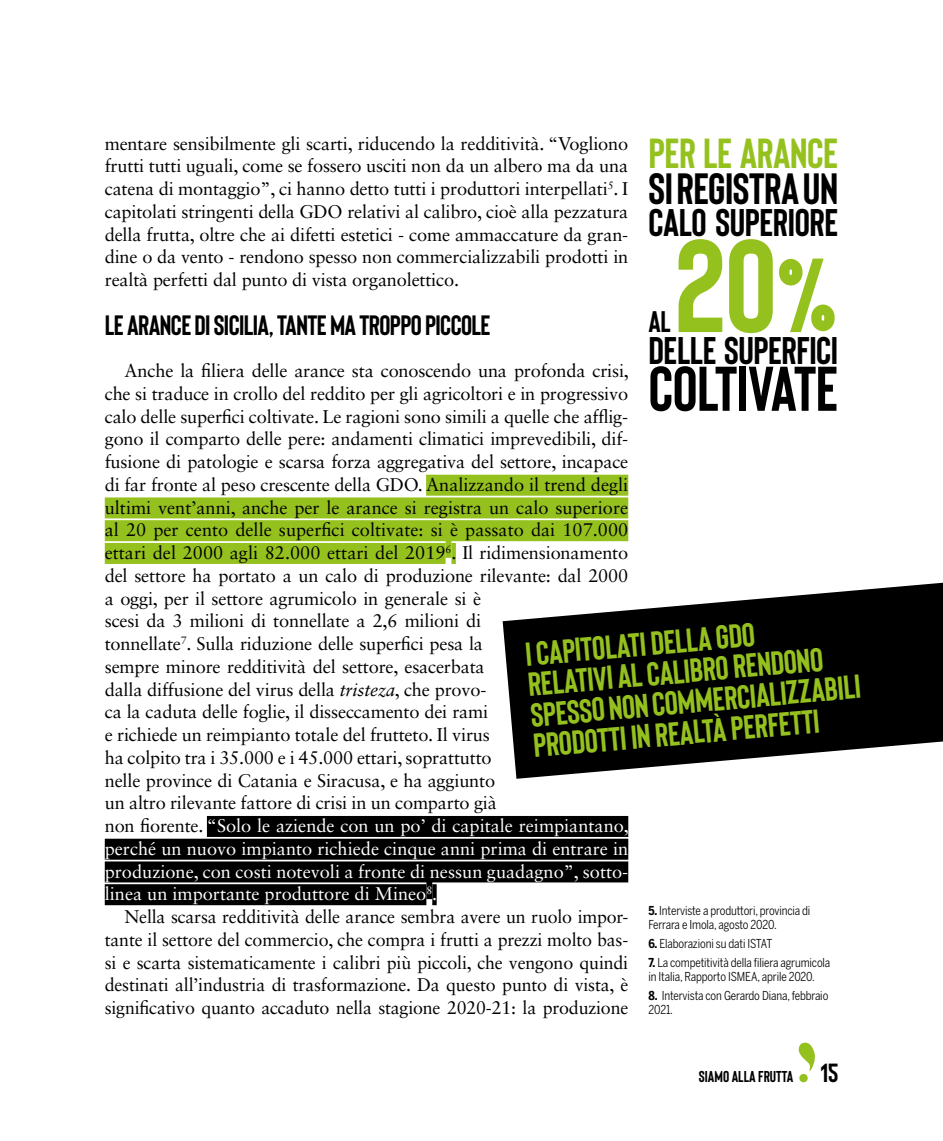
<style>
.page{position:relative;width:943px;height:1141px;background:#fff}
.page>*{position:absolute;margin:0;border:0;box-sizing:border-box;transform-origin:0 0}
.t1{font:700 131.25px "Bison";color:#95c11f}
.t2{font:700 63px "Bison";letter-spacing:-.01em;color:#000}
.t3{font:700 43.75px "Bison";letter-spacing:-.01em;color:#000}
.t4{font:700 42px "Bison";letter-spacing:-.01em;color:#95c11f}
.t5{font:700 38.5px "Bison";letter-spacing:-.01em;color:#000}
.t6{font:700 33.25px/30.6px "Bison";color:#95c11f}
.t7{font:700 29.75px "Bison";color:#000}
.t8{font:700 28px "Bison";letter-spacing:-.02em;color:#000}
.t9{font:18.38px/22.8px "Sabon LT Std";letter-spacing:-.01em;color:#000;text-align:justify}
.t10{font:700 15.75px "Bison";color:#000}
.t11{font:12.25px/14px "Benton Sans Cond";letter-spacing:-.01em;color:#000;scale:.95 1}
.s1{font-style:italic}
.s2{color:#fff}
.s3{font-size:105px}
.s4{font-weight:700}
.s5{font-size:26.25px}
</style>
<div class="page">
<div style="left:426px;top:475px;width:202px;height:21px;background:#95c11f"></div>
<div style="left:105px;top:497px;width:523px;height:21px;background:#95c11f"></div>
<div style="left:105px;top:520px;width:523px;height:21px;background:#95c11f"></div>
<div style="left:105px;top:543px;width:340px;height:21px;background:#95c11f"></div>
<div style="left:445px;top:537px;width:6px;height:21px;background:#95c11f"></div>
<div style="left:451px;top:543px;width:5px;height:21px;background:#95c11f"></div>
<div style="left:207px;top:816px;width:421px;height:21px;background:#000"></div>
<div style="left:105px;top:839px;width:523px;height:21px;background:#000"></div>
<div style="left:105px;top:861px;width:523px;height:21px;background:#000"></div>
<div style="left:105px;top:884px;width:321px;height:21px;background:#000"></div>
<div style="left:426px;top:878px;width:6px;height:21px;background:#000"></div>
<svg style="left:432px;top:884px;width:4px;height:21px"></svg>
<svg style="left:502px;top:583px;width:441px;height:196px;fill:#000"></svg>
<svg style="left:798px;top:1043px;width:17px;height:28px"></svg>
<div style="left:799px;top:1074px;width:8px;height:8px;background:#95c11f;border-radius:50%"></div>
<p class="t9" style="left:105px;top:132px;width:525px">mentare sensibilmente gli scarti, riducendo la redditività. “Vogliono frutti tutti uguali, come se fossero usciti non da un albero ma da una catena di montaggio”, ci hanno detto tutti i produttori interpellati<sup>5</sup>. I capitolati stringenti della GDO relativi al calibro, cioè alla pezzatura della frutta, oltre che ai difetti estetici - come ammaccature da gran&shy;dine o da vento - rendono spesso non commercializzabili prodotti in realtà perfetti dal punto di vista organolettico.</p>
<h3 class="t8" style="left:105px;top:307px;width:387px">LE ARANCE DI SICILIA, TANTE MA TROPPO PICCOLE</h3>
<p class="t9" style="left:105px;top:359px;width:525px;text-align:left;text-indent:20px">Anche la filiera delle arance sta conoscendo una profonda crisi, che si traduce in crollo del reddito per gli agricoltori e in progressivo calo delle superfici coltivate. Le ragioni sono simili a quelle che afflig&shy;gono il comparto delle pere: andamenti climatici imprevedibili, dif&shy;fusione di patologie e scarsa forza aggregativa del settore, incapace di far fronte al peso crescente della GDO. Analizzando il trend degli ultimi vent’anni, anche per le arance si registra un calo superiore al 20 per cento delle superfici coltivate: si è passato dai 107.000 ettari del 2000 agli 82.000 ettari del 2019<sup>6</sup>. Il ridimensionamento del settore ha portato a un calo di produzione rilevante: dal 2000 a oggi, per il settore agrumicolo in generale si è<br>scesi da 3 milioni di tonnellate a 2,6 milioni di<br>tonnellate<sup>7</sup>. Sulla riduzione delle superfici pesa la<br>sempre minore redditività del settore, esacerbata<br>dalla diffusione del virus della <span class="s1">tristeza</span>, che provo-<br>ca la caduta delle foglie, il disseccamento dei rami<br>e richiede un reimpianto totale del frutteto. Il virus<br>ha colpito tra i 35.000 e i 45.000 ettari, soprattutto<br>nelle province di Catania e Siracusa, e ha aggiunto<br>un altro rilevante fattore di crisi in un comparto già<br>non fiorente. <span class="s2">“Solo le aziende con un po’ di capitale reimpiantano, perché un nuovo impianto richiede cinque anni prima di entrare in produzione, con costi notevoli a fronte di nessun guadagno”, sotto&shy;linea un importante produttore di Mineo</span><sup>8</sup><span class="s2">.</span></p>
<p class="t9" style="left:105px;top:905px;width:525px;text-indent:20px">Nella scarsa redditività delle arance sembra avere un ruolo impor&shy;tante il settore del commercio, che compra i frutti a prezzi molto bas&shy;si e scarta sistematicamente i calibri più piccoli, che vengono quindi destinati all’industria di trasformazione. Da questo punto di vista, è significativo quanto accaduto nella stagione 2020-21: la produzione</p>
<h3 class="t4" style="left:648px;top:126px;width:191px">PER LE ARANCE</h3>
<h3 class="t3" style="left:648px;top:161px;width:191px">SI REGISTRA UN</h3>
<h3 class="t5" style="left:648px;top:197px;width:191px">CALO SUPERIORE</h3>
<h1 class="t1" style="left:674px;top:201px;width:165px">20<span class="s3">%</span></h1>
<h3 class="t5" style="left:648px;top:325px;width:191px">DELLE SUPERFICI</h3>
<h2 class="t2" style="left:648px;top:348px;width:191px">COLTIVATE</h2>
<h3 class="t7" style="left:648px;top:302px;width:24px">AL</h3>
<h3 class="t6" style="left:524px;top:637px;width:332px;rotate:-5deg">I CAPITOLATI DELLA GDO<br>RELATIVI AL CALIBRO RENDONO<br>SPESSO NON COMMERCIALIZZABILI<br>PRODOTTI IN REALTÀ PERFETTI</h3>
<p class="t11" style="left:648px;top:904px;width:172px"><span class="s4">5.</span> Interviste a produttori, provincia di<br>Ferrara e Imola, agosto 2020.</p>
<p class="t11" style="left:648px;top:937px;width:132px"><span class="s4">6.</span> Elaborazioni su dati ISTAT</p>
<p class="t11" style="left:648px;top:956px;width:193px"><span class="s4">7.</span> La competitività della filiera agrumicola in Italia, Rapporto ISMEA, aprile 2020.</p>
<p class="t11" style="left:648px;top:989px;width:191px"><span class="s4">8.</span> Intervista con Gerardo Diana, febbraio<br>2021.</p>
<p class="t10" style="left:699px;top:1067px;width:141px">SIAMO ALLA FRUTTA <span class="s5">15</span></p>
</div>
